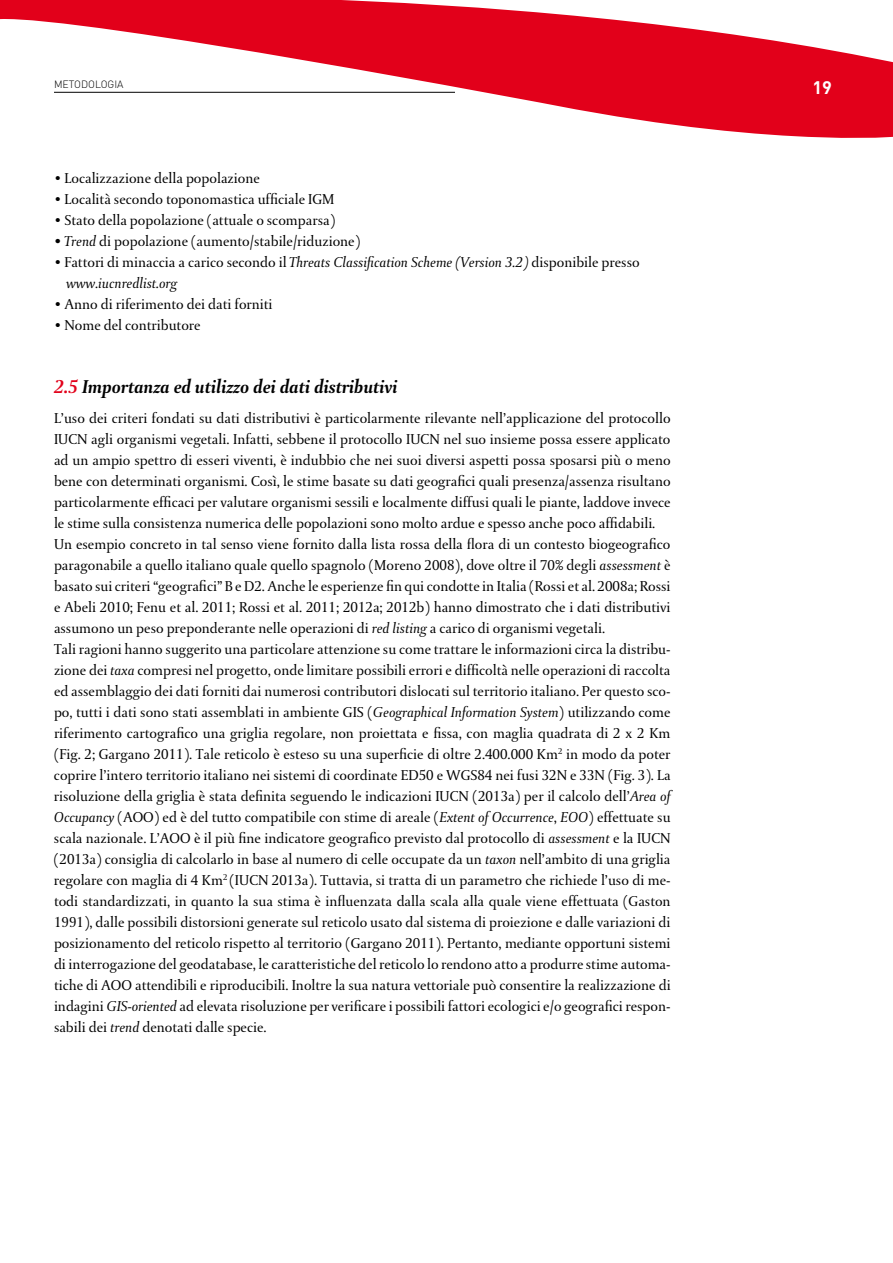
<style>
.page{position:relative;width:893px;height:1263px;background:#fff}
.page>*{position:absolute;margin:0;border:0;box-sizing:border-box;transform-origin:0 0}
.t1{font:italic 700 19.5px "DTL Paradox T";color:#000}
.t2{font:700 18px "DIN";color:#fff}
.t3{font:15px/21px "DTL Paradox T";color:#000}
.t4{font:italic 15px/21px "DTL Paradox T";color:#000}
.t5{font:300 10.5px "DIN";color:#000}
.s1{font-style:italic}
.s2{font-style:normal}
.s3{color:#e2001a}
</style>
<div class="page">
<svg style="left:0;top:0;width:893px;height:138px;fill:#e2031c"></svg>
<hr style="left:54px;top:92px;width:401px;height:1px;background:#000">
<p class="t5" style="left:54px;top:78px;width:71px">METODOLOGIA</p>
<p class="t3" style="left:54px;top:168px;width:207px">• Localizzazione della popolazione</p>
<p class="t3" style="left:54px;top:189px;width:282px">• Località secondo toponomastica ufficiale IGM</p>
<p class="t3" style="left:54px;top:210px;width:283px">• Stato della popolazione (attuale o scomparsa)</p>
<p class="t3" style="left:54px;top:231px;width:308px"><span class="s1">• Trend</span> di popolazione (aumento/stabile/riduzione)</p>
<p class="t4" style="left:66px;top:252px;width:575px;text-indent:-12px"><span class="s2">• Fattori di minaccia a carico secondo il</span> Threats Classification Scheme (Version 3.2) <span class="s2">disponibile presso </span>www.iucnredlist.org</p>
<p class="t3" style="left:54px;top:294px;width:220px">• Anno di riferimento dei dati forniti</p>
<p class="t3" style="left:54px;top:315px;width:148px">• Nome del contributore</p>
<h1 class="t1" style="left:54px;top:375px;width:345px"><span class="s3">2.5</span> Importanza ed utilizzo dei dati distributivi</h1>
<p class="t3" style="left:54px;top:408px;width:618px">L’uso dei criteri fondati su dati distributivi è particolarmente rilevante nell’applicazione del protocollo IUCN agli organismi vegetali. Infatti, sebbene il protocollo IUCN nel suo insieme possa essere applicato ad un ampio spettro di esseri viventi, è indubbio che nei suoi diversi aspetti possa sposarsi più o meno bene con determinati organismi. Così, le stime basate su dati geografici quali presenza/assenza risultano particolarmente efficaci per valutare organismi sessili e localmente diffusi quali le piante, laddove invece le stime sulla consistenza numerica delle popolazioni sono molto ardue e spesso anche poco affidabili.<br>Un esempio concreto in tal senso viene fornito dalla lista rossa della flora di un contesto biogeografico paragonabile a quello italiano quale quello spagnolo (Moreno 2008), dove oltre il 70% degli <span class="s1">assessment</span> è basato sui criteri “geografici” B e D2. Anche le esperienze fin qui condotte in Italia (Rossi et al. 2008a; Rossi e Abeli 2010; Fenu et al. 2011; Rossi et al. 2011; 2012a; 2012b) hanno dimostrato che i dati distributivi assumono un peso preponderante nelle operazioni di <span class="s1">red listing</span> a carico di organismi vegetali.<br>Tali ragioni hanno suggerito una particolare attenzione su come trattare le informazioni circa la distribu&shy;zione dei <span class="s1">taxa</span> compresi nel progetto, onde limitare possibili errori e difficoltà nelle operazioni di raccolta ed assemblaggio dei dati forniti dai numerosi contributori dislocati sul territorio italiano. Per questo sco&shy;po, tutti i dati sono stati assemblati in ambiente GIS (<span class="s1">Geographical Information System</span>) utilizzando come riferimento cartografico una griglia regolare, non proiettata e fissa, con maglia quadrata di 2 x 2 Km (Fig. 2; Gargano 2011). Tale reticolo è esteso su una superficie di oltre 2.400.000 Km<sup>2</sup> in modo da poter coprire l’intero territorio italiano nei sistemi di coordinate ED50 e WGS84 nei fusi 32N e 33N (Fig. 3). La risoluzione della griglia è stata definita seguendo le indicazioni IUCN (2013a) per il calcolo dell’<span class="s1">Area of Occupancy</span> (AOO) ed è del tutto compatibile con stime di areale (<span class="s1">Extent of Occurrence</span>, <span class="s1">EOO</span>) effettuate su scala nazionale. L’AOO è il più fine indicatore geografico previsto dal protocollo di <span class="s1">assessment</span> e la IUCN (2013a) consiglia di calcolarlo in base al numero di celle occupate da un <span class="s1">taxon</span> nell’ambito di una griglia regolare con maglia di 4 Km<sup>2</sup> (IUCN 2013a). Tuttavia, si tratta di un parametro che richiede l’uso di me&shy;todi standardizzati, in quanto la sua stima è influenzata dalla scala alla quale viene effettuata (Gaston 1991), dalle possibili distorsioni generate sul reticolo usato dal sistema di proiezione e dalle variazioni di posizionamento del reticolo rispetto al territorio (Gargano 2011). Pertanto, mediante opportuni sistemi di interrogazione del geodatabase, le caratteristiche del reticolo lo rendono atto a produrre stime automa&shy;tiche di AOO attendibili e riproducibili. Inoltre la sua natura vettoriale può consentire la realizzazione di indagini <span class="s1">GIS-oriented</span> ad elevata risoluzione per verificare i possibili fattori ecologici e/o geografici respon&shy;sabili dei <span class="s1">trend</span> denotati dalle specie.</p>
<p class="t2" style="left:812px;top:76px;width:21px">19</p>
</div>
